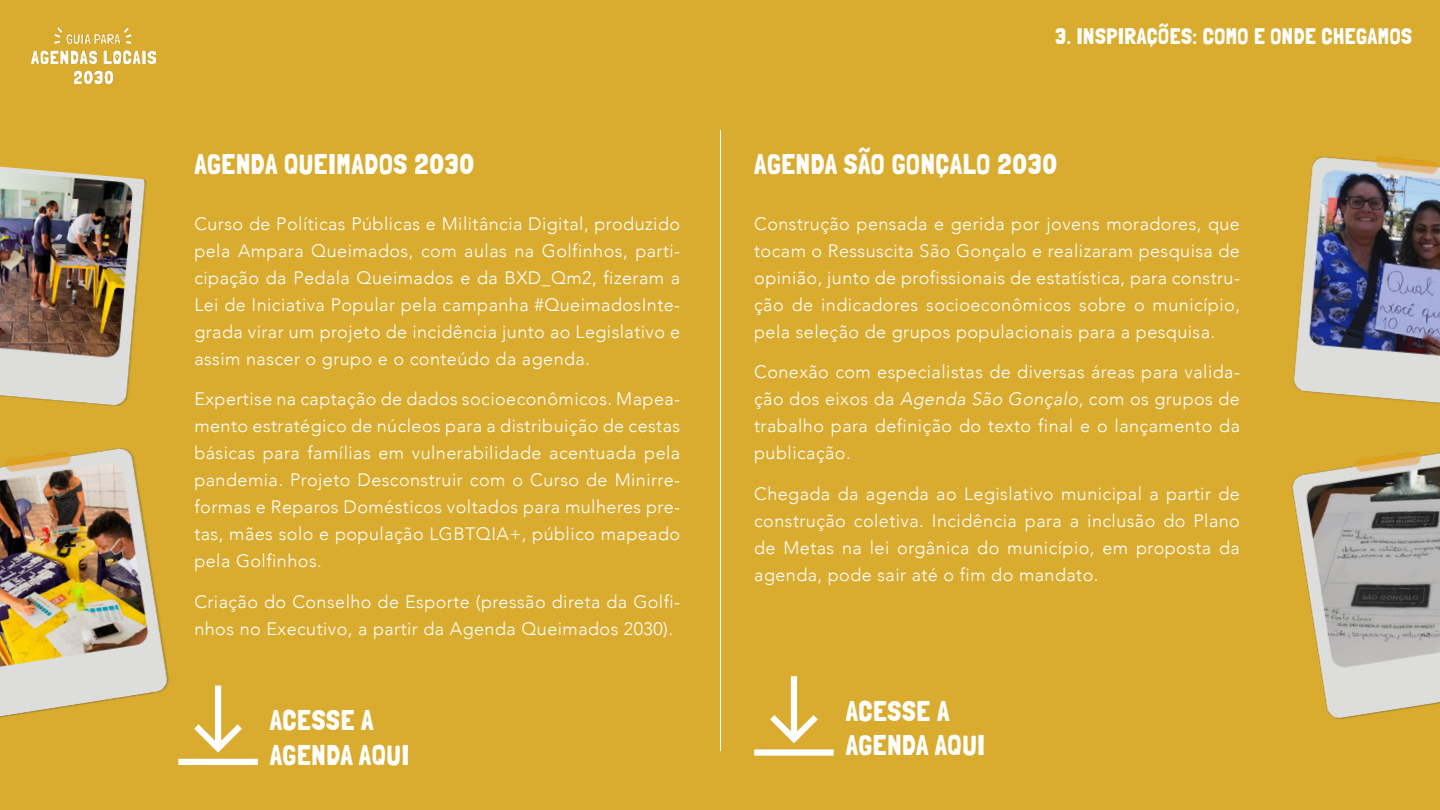
<style>
.page{position:relative;width:1440px;height:810px;background:#d9ac30}
.page>*{position:absolute;margin:0;border:0;box-sizing:border-box;transform-origin:0 0}
.t1{font:28.5px/34.2px "Londrina Solid";letter-spacing:.025em;color:#fff}
.t2{font:22.5px "Londrina Solid";letter-spacing:.025em;color:#fff}
.t3{font:300 18px/27px "Avenir";letter-spacing:.025em;color:#fff;text-align:justify}
.s1{font-style:italic}
</style>
<div class="page">
<img style="left:32px;top:28px;width:123px;height:55px">
<img style="left:0;top:167px;width:146px;height:239px">
<img style="left:0;top:448px;width:169px;height:270px">
<img style="left:1293px;top:156px;width:147px;height:248px">
<img style="left:1292px;top:452px;width:148px;height:267px">
<svg style="left:178px;top:685px;width:80px;height:80px"></svg>
<hr style="left:720px;top:131px;width:1px;height:620px;background:#fff">
<svg style="left:754px;top:676px;width:80px;height:80px"></svg>
<h1 class="t1" style="left:194px;top:146px;width:281px">AGENDA QUEIMADOS 2030</h1>
<p class="t3" style="left:194px;top:210px;width:487px">Curso de Políticas Públicas e Militância Digital, produzido pela Ampara Queimados, com aulas na Golfinhos, parti&shy;cipação da Pedala Queimados e da BXD_Qm2, fizeram a Lei de Iniciativa Popular pela campanha #QueimadosInte&shy;grada virar um projeto de incidência junto ao Legislativo e assim nascer o grupo e o conteúdo da agenda.</p>
<p class="t3" style="left:194px;top:385px;width:487px">Expertise na captação de dados socioeconômicos. Mapea&shy;mento estratégico de núcleos para a distribuição de cestas básicas para famílias em vulnerabilidade acentuada pela pandemia. Projeto Desconstruir com o Curso de Minirre&shy;formas e Reparos Domésticos voltados para mulheres pre&shy;tas, mães solo e população LGBTQIA+, público mapeado pela Golfinhos.</p>
<p class="t3" style="left:194px;top:588px;width:487px">Criação do Conselho de Esporte (pressão direta da Golfi&shy;nhos no Executivo, a partir da Agenda Queimados 2030).</p>
<p class="t2" style="left:1055px;top:23px;width:358px">3. INSPIRAÇÕES: COMO E ONDE CHEGAMOS</p>
<h1 class="t1" style="left:754px;top:146px;width:304px">AGENDA SÃO GONÇALO 2030</h1>
<p class="t3" style="left:754px;top:210px;width:487px">Construção pensada e gerida por jovens moradores, que tocam o Ressuscita São Gonçalo e realizaram pesquisa de opinião, junto de profissionais de estatística, para constru&shy;ção de indicadores socioeconômicos sobre o município, pela seleção de grupos populacionais para a pesquisa.</p>
<p class="t3" style="left:754px;top:358px;width:487px">Conexão com especialistas de diversas áreas para valida&shy;ção dos eixos da <span class="s1">Agenda São Gonçalo</span>, com os grupos de trabalho para definição do texto final e o lançamento da publicação.</p>
<p class="t3" style="left:754px;top:480px;width:487px">Chegada da agenda ao Legislativo municipal a partir de construção coletiva. Incidência para a inclusão do Plano de Metas na lei orgânica do município, em proposta da agenda, pode sair até o fim do mandato.</p>
<h1 class="t1" style="left:270px;top:703px;width:141px">ACESSE A<br>AGENDA AQUI</h1>
<h1 class="t1" style="left:846px;top:694px;width:141px">ACESSE A<br>AGENDA AQUI</h1>
</div>
